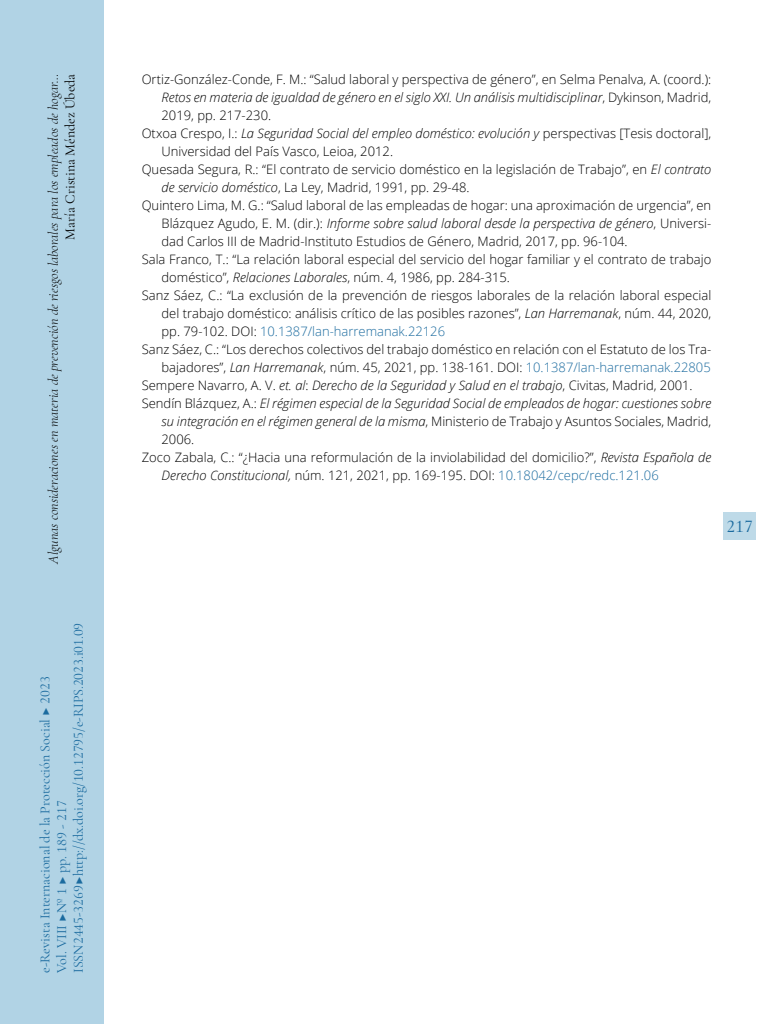
<style>
.page{position:relative;width:768px;height:1024px;background:#fff}
.page>*{position:absolute;margin:0;border:0;box-sizing:border-box;transform-origin:0 0}
.t1{font:500 18px "Cormorant Garamond";color:#1b6b9f}
.t2{font:14px/16.8px "Cormorant Garamond";color:#1b6b9f}
.t3{font:italic 300 14px "Cormorant Garamond";color:#000}
.t4{font:14px "Cormorant Garamond";color:#000}
._80_bibliografía{font:300 13px/18px "Open Sans";color:#000}
._80_bibliografía-2{font:italic 300 13px/18px "Open Sans";color:#000;text-align:justify}
.s1{font-style:italic}
.s2{color:#1b6b9f}
.s3{font-style:normal}
</style>
<div class="page">
<div style="left:0;top:0;width:103px;height:1024px;background:#b1d3e5"></div>
<div style="left:724px;top:512px;width:32px;height:28px;background:#bedae8"></div>
<p class="t3" style="left:45px;top:564px;width:491px;rotate:-90deg">Algunas consideraciones en materia de prevención de riesgos laborales para los empleados de hogar…</p>
<p class="t4" style="left:62px;top:240px;width:167px;rotate:-90deg">María Cristina Méndez Úbeda</p>
<p class="t2" style="left:36px;top:973px;width:352px;rotate:-90deg">e-Revista Internacional de la Protección Social ▶ 2023<br>Vol. VIII ▶Nº 1 ▶ pp. 189 - 217<br>ISSN 2445-3269 ▶ http://dx.doi.org/10.12795/e-RIPS.2023.i01.09</p>
<p class="_80_bibliografía" style="left:162px;top:70px;width:551px;text-align:justify;text-indent:-20px">Ortiz-González-Conde, F. M.: “Salud laboral y perspectiva de género”, en Selma Penalva, A. (coord.):<br><span class="s1">Retos en materia de igualdad de género en el siglo XXI. Un análisis multidisciplinar</span>, Dykinson, Madrid, 2019, pp. 217-230.</p>
<p class="_80_bibliografía" style="left:162px;top:124px;width:551px;text-indent:-20px">Otxoa Crespo, I.: <span class="s1">La Seguridad Social del empleo doméstico: evolución y</span> perspectivas [Tesis doctoral],<br>Universidad del País Vasco, Leioa, 2012.</p>
<p class="_80_bibliografía" style="left:162px;top:160px;width:551px;text-indent:-20px">Quesada Segura, R.: “El contrato de servicio doméstico en la legislación de Trabajo”, en <span class="s1">El contrato de servicio doméstico</span>, La Ley, Madrid, 1991, pp. 29-48.</p>
<p class="_80_bibliografía" style="left:162px;top:196px;width:551px;text-align:justify;text-indent:-20px">Quintero Lima, M. G.: “Salud laboral de las empleadas de hogar: una aproximación de urgencia”, en Blázquez Agudo, E. M. (dir.): <span class="s1">Informe sobre salud laboral desde la perspectiva de género</span>, Universi&shy;dad Carlos III de Madrid-Instituto Estudios de Género, Madrid, 2017, pp. 96-104.</p>
<p class="_80_bibliografía" style="left:162px;top:250px;width:551px;text-indent:-20px">Sala Franco, T.: “La relación laboral especial del servicio del hogar familiar y el contrato de trabajo doméstico”, <span class="s1">Relaciones Laborales</span>, núm. 4, 1986, pp. 284-315.</p>
<p class="_80_bibliografía" style="left:162px;top:286px;width:551px;text-align:justify;text-indent:-20px">Sanz Sáez, C.: “La exclusión de la prevención de riesgos laborales de la relación laboral especial del trabajo doméstico: análisis crítico de las posibles razones”, <span class="s1">Lan Harremanak</span>, núm. 44, 2020, pp. 79-102. DOI: <span class="s2">10.1387/lan-harremanak.22126</span></p>
<p class="_80_bibliografía" style="left:142px;top:340px;width:571px;text-align:right">Sanz Sáez, C.: “Los derechos colectivos del trabajo doméstico en relación con el Estatuto de los Tra&shy;bajadores”, <span class="s1">Lan Harremanak</span>, núm. 45, 2021, pp. 138-161. DOI: <span class="s2">10.1387/lan-harremanak.22805</span></p>
<p class="_80_bibliografía-2" style="left:142px;top:375px;width:553px"><span class="s3">Sempere Navarro, A. V.</span> et. al<span class="s3">:</span> Derecho de la Seguridad y Salud en el trabajo<span class="s3">, Civitas, Madrid, 2001.</span></p>
<p class="_80_bibliografía-2" style="left:162px;top:393px;width:551px;text-indent:-20px"><span class="s3">Sendín Blázquez, A.:</span> El régimen especial de la Seguridad Social de empleados de hogar: cuestiones sobre su integración en el régimen general de la misma<span class="s3">, Ministerio de Trabajo y Asuntos Sociales, Madrid, 2006.</span></p>
<p class="_80_bibliografía" style="left:162px;top:448px;width:551px;text-indent:-20px">Zoco Zabala, C.: “¿Hacia una reformulación de la inviolabilidad del domicilio?”, <span class="s1">Revista Española de<br>Derecho Constitucional,</span> núm. 121, 2021, pp. 169-195. DOI: <span class="s2">10.18042/cepc/redc.121.06</span></p>
<h1 class="t1" style="left:726px;top:515px;width:28px">217</h1>
</div>
